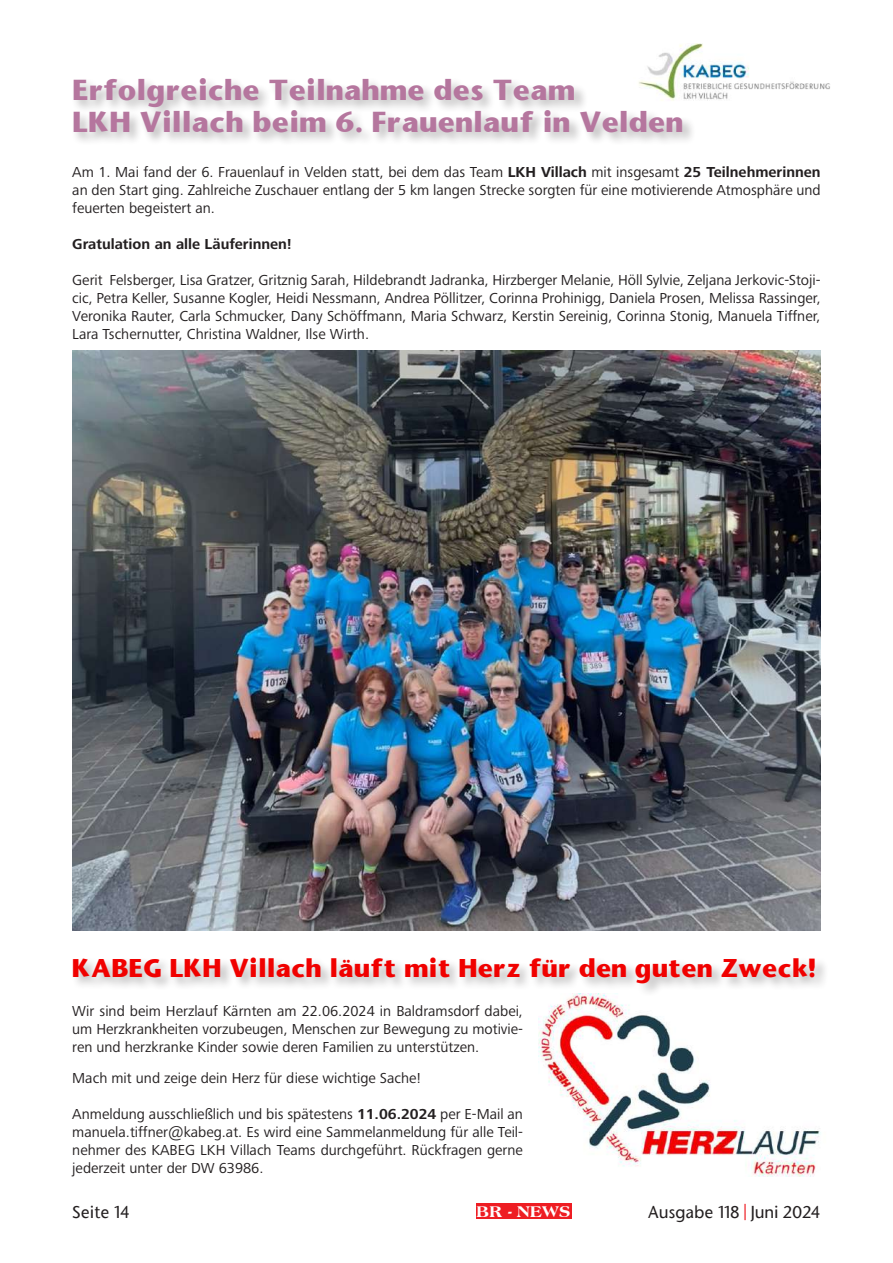
<style>
.page{position:relative;width:893px;height:1263px;background:#fff}
.page>*{position:absolute;margin:0;border:0;box-sizing:border-box;transform-origin:0 0}
.t1{font:700 27px/32.4px "Stone Sans";color:#b5769e}
.t2{font:700 24px "Stone Sans";color:#f00100}
.t3{font:800 16.65px "Americana BT";letter-spacing:.02em;color:#fff}
.t4{font:500 16.5px "Stone Sans";letter-spacing:.005em;color:#231f20}
.t5{font:15px/18px "Frutiger Next Pro";color:#231f20;text-align:justify}
.t6{font:700 15px "Frutiger Next Pro";color:#231f20}
.s1{font-weight:700}
.s2{color:#ee1d23}
</style>
<div class="page">
<div style="left:476px;top:1203px;width:95px;height:15px;background:#ee1d23"></div>
<img style="left:538px;top:997px;width:283px;height:180px">
<div style="left:71px;top:956px;width:757px;height:41px;background:#231f20;opacity:.3"></div>
<img style="left:72px;top:351px;width:749px;height:579px">
<div style="left:72px;top:77px;width:624px;height:70px;background:#231f20;opacity:.3"></div>
<img style="left:634px;top:43px;width:196px;height:65px">
<h1 class="t1" style="left:72px;top:73px;width:612px">Erfolgreiche Teilnahme des Team<br>LKH Villach beim 6. Frauenlauf in Velden</h1>
<p class="t5" style="left:72px;top:163px;width:750px">Am 1. Mai fand der 6. Frauenlauf in Velden statt, bei dem das Team <span class="s1">LKH Villach</span> mit insgesamt <span class="s1">25 Teilnehmerinnen </span>an den Start ging. Zahlreiche Zuschauer entlang der 5 km langen Strecke sorgten für eine motivierende Atmosphäre und feuerten begeistert an.</p>
<p class="t6" style="left:72px;top:235px;width:221px">Gratulation an alle Läuferinnen!</p>
<p class="t5" style="left:72px;top:271px;width:750px">Gerit Felsberger, Lisa Gratzer, Gritznig Sarah, Hildebrandt Jadranka, Hirzberger Melanie, Höll Sylvie, Zeljana Jerkovic-Stoji&shy;cic, Petra Keller, Susanne Kogler, Heidi Nessmann, Andrea Pöllitzer, Corinna Prohinigg, Daniela Prosen, Melissa Rassinger, Veronika Rauter, Carla Schmucker, Dany Schöffmann, Maria Schwarz, Kerstin Sereinig, Corinna Stonig, Manuela Tiffner, Lara Tschernutter, Christina Waldner, Ilse Wirth.</p>
<h2 class="t2" style="left:72px;top:951px;width:745px">KABEG LKH Villach läuft mit Herz für den guten Zweck!</h2>
<p class="t5" style="left:72px;top:1002px;width:452px">Wir sind beim Herzlauf Kärnten am 22.06.2024 in Baldramsdorf dabei, um Herzkrankheiten vorzubeugen, Menschen zur Bewegung zu motivie&shy;ren und herzkranke Kinder sowie deren Familien zu unterstützen.</p>
<p class="t5" style="left:72px;top:1068px;width:350px">Mach mit und zeige dein Herz für diese wichtige Sache!</p>
<p class="t5" style="left:72px;top:1104px;width:452px">Anmeldung ausschließlich und bis spätestens <span class="s1">11.06.2024</span> per E-Mail an manuela.tiffner@kabeg.at. Es wird eine Sammelanmeldung für alle Teil&shy;nehmer des KABEG LKH Villach Teams durchgeführt. Rückfragen gerne jederzeit unter der DW 63986.</p>
<p class="t4" style="left:72px;top:1201px;width:59px">Seite 14</p>
<p class="t3" style="left:476px;top:1201px;width:96px">BR - NEWS</p>
<p class="t4" style="left:648px;top:1201px;width:174px">Ausgabe 118 <span class="s2">|</span> Juni 2024</p>
</div>
